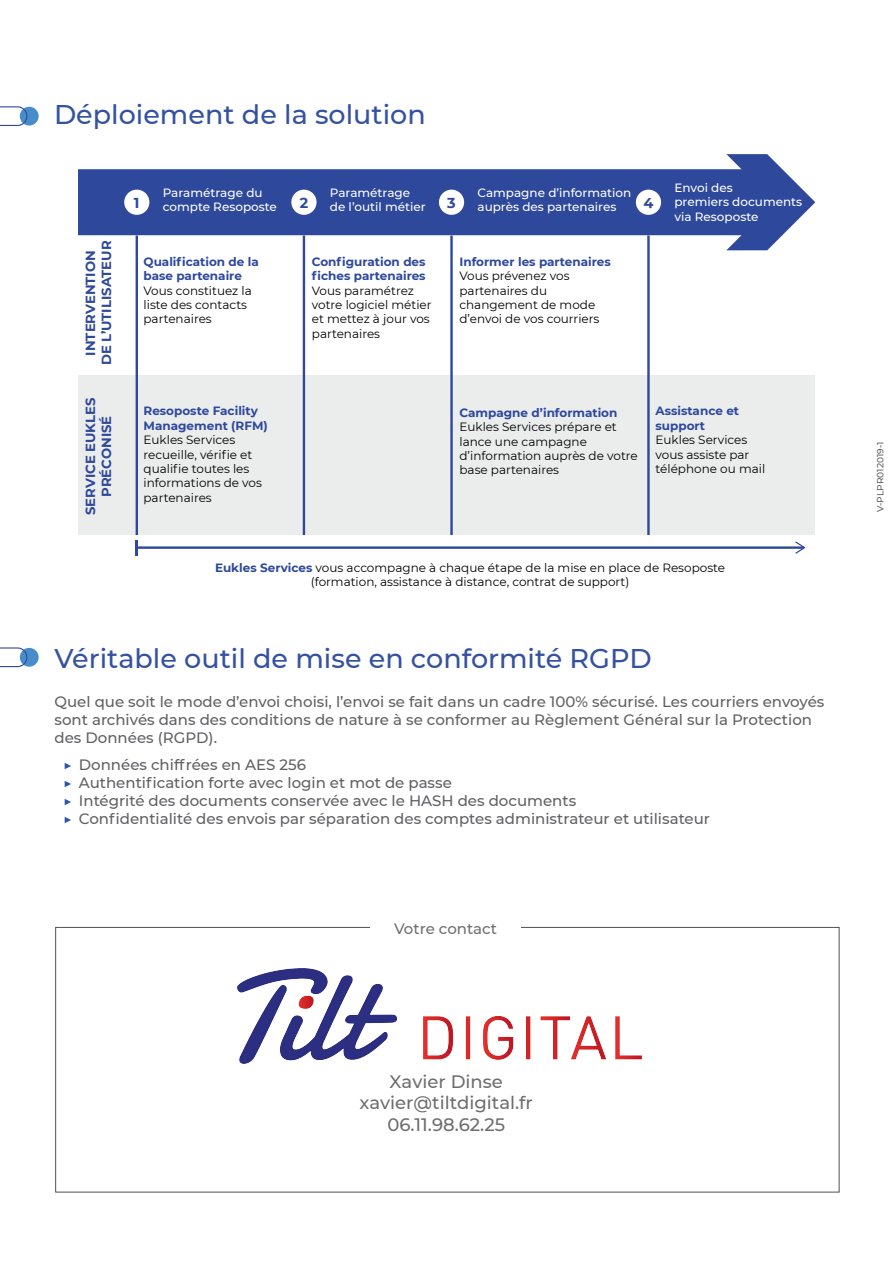
<style>
.page{position:relative;width:893px;height:1263px;background:#fff}
.page>*{position:absolute;margin:0;border:0;box-sizing:border-box;transform-origin:0 0}
.t1{font:500 27px "Montserrat";color:#3552a1}
.t2{font:500 18px/21.6px "Montserrat";color:#6f6e6e;text-align:center}
.t3{font:500 15px/18px "Montserrat";color:#616064}
.t4{font:500 15px "Montserrat";color:#706f6f}
.t5{font:700 14.4px "Montserrat";color:#2e489b}
.t6{font:700 13.2px/15.9px "Montserrat";color:#2e489b;text-align:center}
.t7{font:12px/14.4px "Montserrat";color:#000}
.t8{font:700 12px/14.4px "Montserrat";color:#2e489b}
.t9{font:500 12px/14.4px "Montserrat";color:#fff}
.t10{font:500 9px "Montserrat";letter-spacing:-.005em;color:#616064}
.s1{font-weight:700;color:#2e489b}
.s2{color:#2c55a2}
</style>
<div class="page">
<div style="left:78px;top:375px;width:737px;height:160px;background:#ebeded"></div>
<div style="left:78px;top:169px;width:703px;height:66px;background:#2e489b"></div>
<svg style="left:726px;top:154px;width:89px;height:96px"></svg>
<div style="left:124px;top:190px;width:25px;height:25px;background:#fff;border-radius:50%"></div>
<div style="left:291px;top:190px;width:26px;height:25px;background:#fff;border-radius:50%"></div>
<div style="left:439px;top:190px;width:25px;height:25px;background:#fff;border-radius:50%"></div>
<div style="left:636px;top:190px;width:25px;height:25px;background:#fff;border-radius:50%"></div>
<hr style="left:136px;top:546px;width:668px;height:3px;background:#2e489b">
<svg style="left:135px;top:540px;width:2px;height:15px"></svg>
<svg style="left:795px;top:541px;width:10px;height:13px"></svg>
<hr style="left:136px;top:236px;width:2px;height:299px;background:#2e489b">
<hr style="left:303px;top:236px;width:2px;height:299px;background:#2e489b">
<hr style="left:450px;top:236px;width:3px;height:299px;background:#2e489b">
<hr style="left:647px;top:236px;width:3px;height:299px;background:#2e489b">
<div style="left:55px;top:927px;width:784px;height:265px;background:#fff;border:1px solid #504f53"></div>
<div style="left:370px;top:902px;width:151px;height:49px;background:#fff"></div>
<div style="left:20px;top:107px;width:19px;height:19px;background:#488dc9;border-radius:50%"></div>
<svg style="left:0;top:106px;width:27px;height:20px"></svg>
<div style="left:20px;top:648px;width:19px;height:19px;background:#488dc9;border-radius:50%"></div>
<svg style="left:0;top:647px;width:27px;height:20px"></svg>
<img style="left:238px;top:968px;width:403px;height:96px">
<h1 class="t1" style="left:54px;top:96px;width:373px">Déploiement de la solution</h1>
<p class="t9" style="left:163px;top:185px;width:101px">Paramétrage du</p>
<p class="t5" style="left:134px;top:193px;width:7px">1</p>
<p class="t9" style="left:163px;top:199px;width:116px">compte Resoposte</p>
<p class="t6" style="left:82px;top:365px;width:126px;rotate:-90deg">INTERVENTION<br>DE L’UTILISATEUR</p>
<p class="t6" style="left:82px;top:515px;width:119px;rotate:-90deg">SERVICE EUKLES<br>PRÉCONISÉ</p>
<p class="t8" style="left:144px;top:403px;width:126px">Resoposte Facility<br>Management (RFM)</p>
<p class="t8" style="left:144px;top:254px;width:117px">Qualification de la base partenaire</p>
<p class="t7" style="left:144px;top:283px;width:110px">Vous constituez la liste des contacts partenaires</p>
<p class="t7" style="left:144px;top:432px;width:120px">Eukles Services recueille, vérifie et qualifie toutes les informations de vos partenaires</p>
<p class="t9" style="left:330px;top:185px;width:82px">Paramétrage</p>
<p class="t5" style="left:300px;top:193px;width:10px">2</p>
<p class="t9" style="left:330px;top:199px;width:97px">de l’outil métier</p>
<p class="t9" style="left:477px;top:185px;width:155px">Campagne d’information</p>
<p class="t5" style="left:447px;top:193px;width:10px">3</p>
<p class="t9" style="left:477px;top:199px;width:140px">auprès des partenaires</p>
<p class="t9" style="left:674px;top:180px;width:129px">Envoi des<br>premiers documents via Resoposte</p>
<p class="t8" style="left:312px;top:254px;width:115px">Configuration des fiches partenaires</p>
<p class="t7" style="left:312px;top:283px;width:121px">Vous paramétrez votre logiciel métier et mettez à jour vos partenaires</p>
<p class="t8" style="left:459px;top:254px;width:153px">Informer les partenaires</p>
<p class="t7" style="left:459px;top:268px;width:141px">Vous prévenez vos partenaires du changement de mode d’envoi de vos courriers</p>
<p class="t8" style="left:459px;top:405px;width:159px">Campagne d’information</p>
<p class="t7" style="left:459px;top:419px;width:180px">Eukles Services prépare et lance une campagne d’information auprès de votre base partenaires</p>
<p class="t8" style="left:656px;top:403px;width:85px">Assistance et support</p>
<p class="t7" style="left:656px;top:432px;width:111px">Eukles Services vous assiste par téléphone ou mail</p>
<p class="t7" style="left:215px;top:560px;width:512px;text-align:center"><span class="s1">Eukles Services</span> vous accompagne à chaque étape de la mise en place de Resoposte (formation, assistance à distance, contrat de support)</p>
<h1 class="t1" style="left:55px;top:639px;width:599px">Véritable outil de mise en conformité RGPD</h1>
<p class="t3" style="left:55px;top:692px;width:771px">Quel que soit le mode d’envoi choisi, l’envoi se fait dans un cadre 100% sécurisé. Les courriers envoyés sont archivés dans des conditions de nature à se conformer au Règlement Général sur la Protection des Données (RGPD).</p>
<p class="t3" style="left:63px;top:755px;width:648px"><span class="s2">▶</span> Données chiffrées en AES 256<br><span class="s2">▶</span> Authentification forte avec login et mot de passe<br><span class="s2">▶</span> Intégrité des documents conservée avec le HASH des documents<br><span class="s2">▶</span> Confidentialité des envois par séparation des comptes administrateur et utilisateur</p>
<p class="t4" style="left:394px;top:918px;width:105px">Votre contact</p>
<p class="t10" style="left:874px;top:512px;width:72px;rotate:-90deg">V-PLPR012019-1</p>
<h2 class="t2" style="left:359px;top:1070px;width:175px">Xavier Dinse xavier@tiltdigital.fr<br>06.11.98.62.25</h2>
</div>
